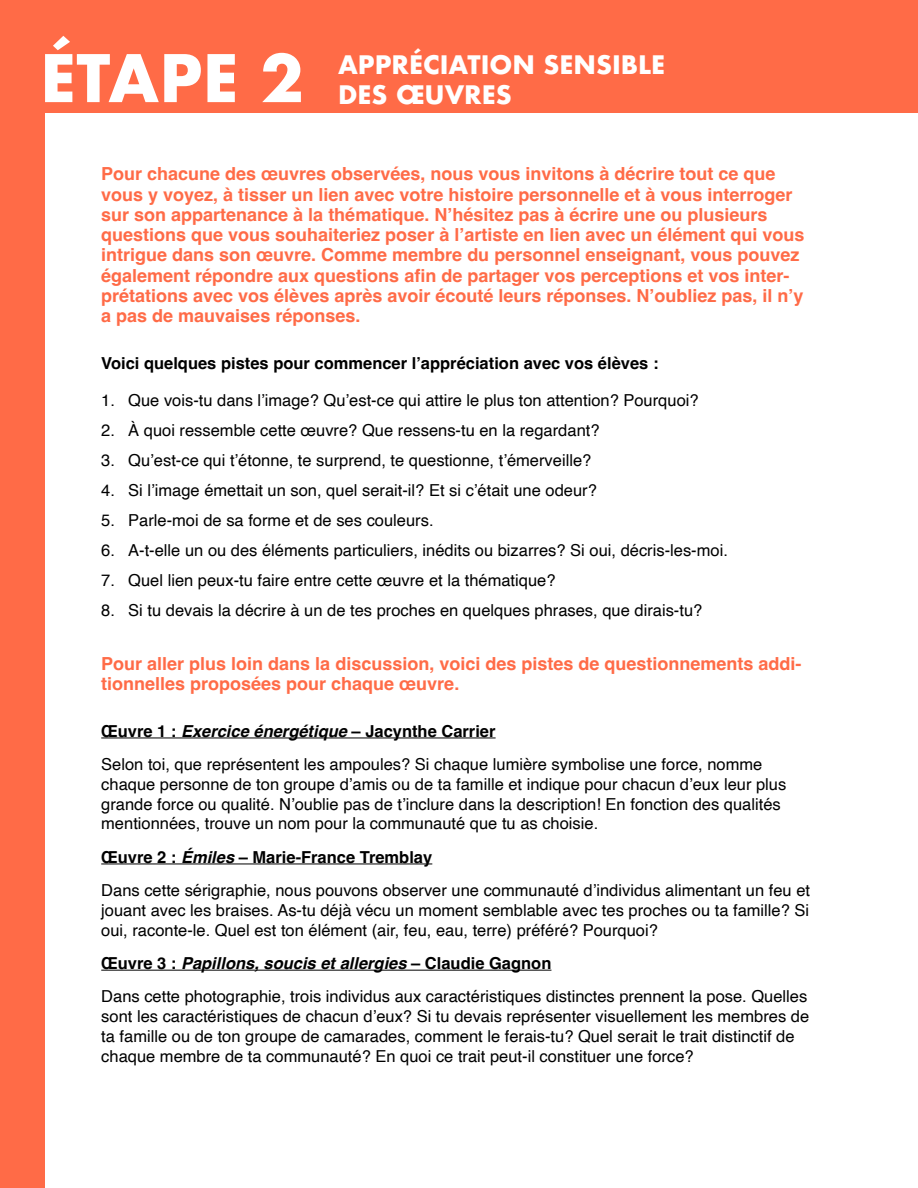
<style>
.page{position:relative;width:918px;height:1188px;background:#fff}
.page>*{position:absolute;margin:0;border:0;box-sizing:border-box;transform-origin:0 0}
.t1{font:700 63.75px "Futura";color:#fff}
.t2{font:700 24.75px/30.2px "Futura";color:#fff}
.t3{font:700 18px/20.2px "Helvetica";color:#ff6b47}
.t4{font:16.5px/19.8px "Helvetica";color:#000}
.t5{font:700 16.5px "Helvetica";color:#000}
.s1{font-weight:700}
.s2{font-weight:700;font-style:italic}
</style>
<div class="page">
<div style="left:0;top:0;width:44px;height:1188px;background:#ff6b47"></div>
<div style="left:0;top:0;width:918px;height:112px;background:#ff6b47"></div>
<hr style="left:101px;top:738px;width:395px;height:1px;background:#000">
<hr style="left:101px;top:864px;width:331px;height:1px;background:#000">
<hr style="left:101px;top:970px;width:450px;height:1px;background:#000">
<h1 class="t1" style="left:40px;top:32px;width:265px">ÉTAPE 2</h1>
<h2 class="t2" style="left:338px;top:49px;width:329px">APPRÉCIATION SENSIBLE<br>DES ŒUVRES</h2>
<p class="t3" style="left:101px;top:166px;width:705px">Pour chacune des œuvres observées, nous vous invitons à décrire tout ce que vous y voyez, à tisser un lien avec votre histoire personnelle et à vous interroger sur son appartenance à la thématique. N’hésitez pas à écrire une ou plusieurs questions que vous souhaiteriez poser à l’artiste en lien avec un élément qui vous intrigue dans son œuvre. Comme membre du personnel enseignant, vous pouvez également répondre aux questions afin de partager vos perceptions et vos inter&shy;prétations avec vos élèves après avoir écouté leurs réponses. N’oubliez pas, il n’y a pas de mauvaises réponses.</p>
<p class="t5" style="left:101px;top:353px;width:559px">Voici quelques pistes pour commencer l’appréciation avec vos élèves :</p>
<p class="t4" style="left:101px;top:390px;width:599px">1. Que vois-tu dans l’image? Qu’est-ce qui attire le plus ton attention? Pourquoi?</p>
<p class="t4" style="left:101px;top:420px;width:500px">2. À quoi ressemble cette œuvre? Que ressens-tu en la regardant?</p>
<p class="t4" style="left:101px;top:450px;width:492px">3. Qu’est-ce qui t’étonne, te surprend, te questionne, t’émerveille?</p>
<p class="t4" style="left:101px;top:480px;width:497px">4. Si l’image émettait un son, quel serait-il? Et si c’était une odeur?</p>
<p class="t4" style="left:101px;top:510px;width:334px">5. Parle-moi de sa forme et de ses couleurs.</p>
<p class="t4" style="left:101px;top:540px;width:628px">6. A-t-elle un ou des éléments particuliers, inédits ou bizarres? Si oui, décris-les-moi.</p>
<p class="t4" style="left:101px;top:570px;width:456px">7. Quel lien peux-tu faire entre cette œuvre et la thématique?</p>
<p class="t4" style="left:101px;top:600px;width:603px">8. Si tu devais la décrire à un de tes proches en quelques phrases, que dirais-tu?</p>
<p class="t3" style="left:101px;top:655px;width:702px">Pour aller plus loin dans la discussion, voici des pistes de questionnements addi&shy;tionnelles proposées pour chaque œuvre.</p>
<p class="t4" style="left:101px;top:715px;width:663px;line-height:33.3px"><span class="s1">Œuvre 1 :</span> <span class="s2">Exercice énergétique</span> <span class="s1">– Jacynthe Carrier<br></span>Selon toi, que représentent les ampoules? Si chaque lumière symbolise une force, nomme</p>
<p class="t4" style="left:101px;top:775px;width:687px">chaque personne de ton groupe d’amis ou de ta famille et indique pour chacun d’eux leur plus grande force ou qualité. N’oublie pas de t’inclure dans la description! En fonction des qualités mentionnées, trouve un nom pour la communauté que tu as choisie.</p>
<p class="t4" style="left:101px;top:841px;width:710px;line-height:33.3px"><span class="s1">Œuvre 2 :</span> <span class="s2">Émiles</span> <span class="s1">– Marie-France Tremblay<br></span>Dans cette sérigraphie, nous pouvons observer une communauté d’individus alimentant un feu et</p>
<p class="t4" style="left:101px;top:901px;width:710px">jouant avec les braises. As-tu déjà vécu un moment semblable avec tes proches ou ta famille? Si oui, raconte-le. Quel est ton élément (air, feu, eau, terre) préféré? Pourquoi?</p>
<p class="t4" style="left:101px;top:947px;width:708px;line-height:33.3px"><span class="s1">Œuvre 3 :</span> <span class="s2">Papillons, soucis et allergies</span> <span class="s1">– Claudie Gagnon<br></span>Dans cette photographie, trois individus aux caractéristiques distinctes prennent la pose. Quelles</p>
<p class="t4" style="left:101px;top:1007px;width:709px">sont les caractéristiques de chacun d’eux? Si tu devais représenter visuellement les membres de ta famille ou de ton groupe de camarades, comment le ferais-tu? Quel serait le trait distinctif de chaque membre de ta communauté? En quoi ce trait peut-il constituer une force?</p>
</div>
